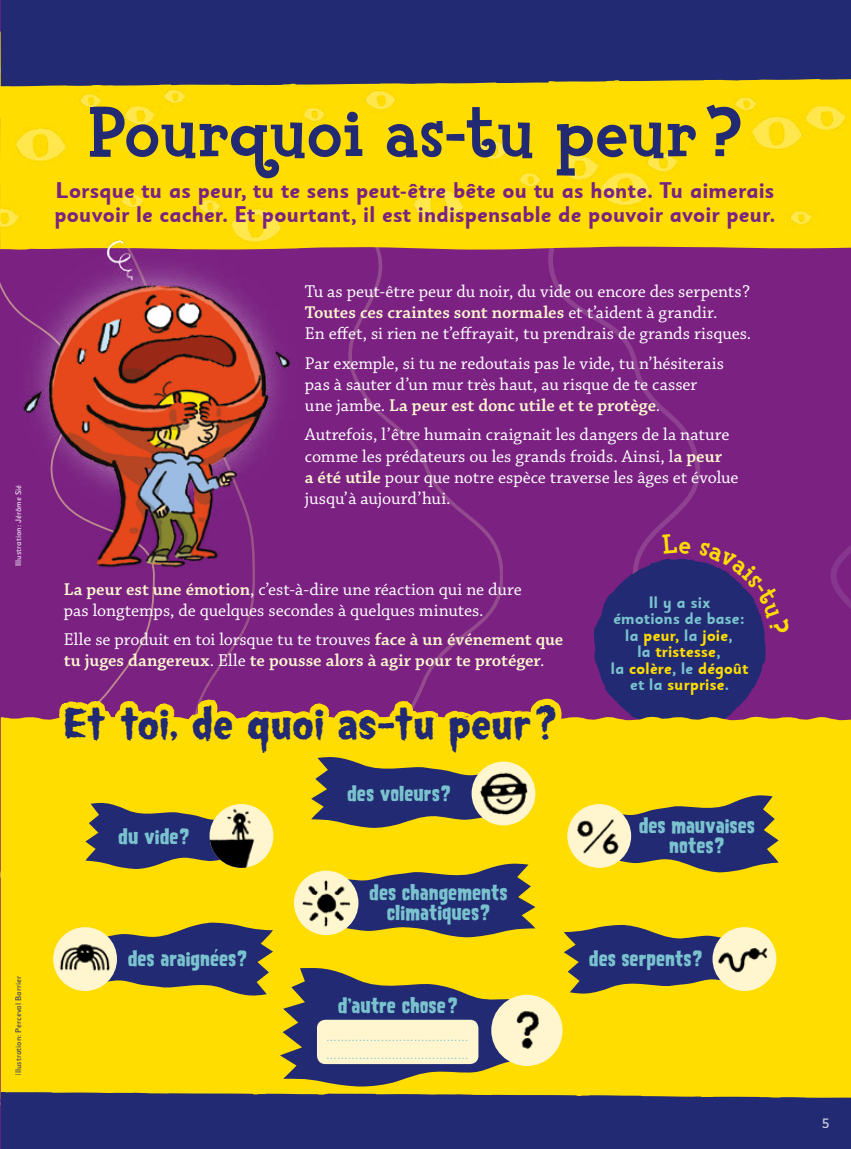
<style>
.page{position:relative;width:851px;height:1149px;background:#fff}
.page>*{position:absolute;margin:0;border:0;box-sizing:border-box;transform-origin:0 0}
.t1{font:800 72px "Fink";letter-spacing:.01em;color:#212a72}
.t2{font:48px "Monster Fonts Spookhouse";letter-spacing:.015em;color:#212a72}
.t3{font:700 22.5px/24.8px "Sassoon Sans";letter-spacing:-.02em;color:#7a2182}
.t4{font:22.5px/19.5px "Monster Fonts Houseof Terror";color:#79c2ce;text-align:center}
.t5{font:18px/21px "Chaparral Pro";color:#fff}
.t6{font:600 18px/21px "Chaparral Pro";color:#fff6d0}
.t7{font:700 16.5px/16.5px "Sassoon Sans";letter-spacing:-.015em;color:#79c2ce;text-align:center}
.t8{font:500 13.5px "Sassoon Sans";color:#fff}
.t9{font:500 12px/18px "Sassoon Sans";color:#79c2ce}
.t10{font:500 8.25px "Sassoon Sans";letter-spacing:.005em;color:#212a72}
.t11{font:500 8.25px "Sassoon Sans";letter-spacing:.005em;color:#fff}
.s1{font-weight:600;color:#fff6d0}
.s2{font-weight:400;color:#fff}
.s3{color:#fd0}
</style>
<div class="page">
<div style="left:700px;top:250px;width:150px;height:466px;background:#7a2182"></div>
<div style="left:502px;top:250px;width:198px;height:439px;background:#7a2182"></div>
<div style="left:255px;top:250px;width:247px;height:418px;background:#7a2182"></div>
<div style="left:0;top:0;width:155px;height:1148px;background:#7a2182"></div>
<div style="left:1px;top:716px;width:849px;height:375px;background:#fd0"></div>
<svg style="left:724px;top:794px;width:54px;height:78px;background:#555457"></svg>
<img style="left:0;top:30px;width:850px;height:219px">
<div style="left:1px;top:1091px;width:849px;height:57px;background:#212a72"></div>
<div style="left:1px;top:0;width:849px;height:86px;background:#212a72"></div>
<img style="left:545px;top:994px;width:17px;height:71px">
<svg style="left:545px;top:689px;width:179px;height:237px;background:#d7bc24"></svg>
<svg style="left:50px;top:668px;width:495px;height:429px;background:#bda239"></svg>
<img style="left:209px;top:803px;width:64px;height:64px;border-radius:32px">
<svg style="left:563px;top:922px;width:181px;height:76px;background:#716a49"></svg>
<img style="left:712px;top:926px;width:64px;height:64px;border-radius:32px">
<img style="left:4px;top:181px;width:400px;height:444px">
<svg style="left:593px;top:533px;width:197px;height:197px;background:#4e3171"></svg>
<p class="t11" style="left:13px;top:566px;width:83px;rotate:-90deg">Illustration: Jérôme Sié</p>
<p class="t10" style="left:14px;top:1075px;width:101px;rotate:-90deg">Illustration: Perceval Barrier</p>
<h1 class="t1" style="left:88px;top:88px;width:654px">Pourquoi as-tu peur?</h1>
<p class="t3" style="left:54px;top:178px;width:722px">Lorsque tu as peur, tu te sens peut-être bête ou tu as honte. Tu aimerais pouvoir le cacher. Et pourtant, il est indispensable de pouvoir avoir peur.</p>
<p class="t5" style="left:305px;top:282px;width:448px">Tu as peut-être peur du noir, du vide ou encore des serpents?<br><span class="s1">Toutes ces craintes sont normales</span> et t’aident à grandir.<br>En effet, si rien ne t’effrayait, tu prendrais de grands risques.</p>
<p class="t5" style="left:305px;top:353px;width:420px">Par exemple, si tu ne redoutais pas le vide, tu n’hésiterais pas à sauter d’un mur très haut, au risque de te casser une jambe. <span class="s1">La peur est donc utile et te protège</span>.</p>
<p class="t5" style="left:305px;top:425px;width:435px">Autrefois, l’être humain craignait les dangers de la nature comme les prédateurs ou les grands froids. Ainsi, l<span class="s1">a peur<br>a été utile</span> pour que notre espèce traverse les âges et évolue jusqu’à aujourd’hui.</p>
<p class="t5" style="left:64px;top:579px;width:459px"><span class="s1">La peur est une émotion</span>, c’est-à-dire une réaction qui ne dure pas longtemps, de quelques secondes à quelques minutes.</p>
<p class="t6" style="left:64px;top:629px;width:501px"><span class="s2">Elle se produit en toi lorsque tu te trouves</span> face à un événement que tu juges dangereux<span class="s2">. Elle</span> te pousse alors à agir pour te protéger<span class="s2">.</span></p>
<h2 class="t2" style="left:64px;top:691px;width:494px">Et toi, de quoi as-tu peur?</h2>
<p class="t4" style="left:118px;top:825px;width:73px">du vide?</p>
<p class="t4" style="left:128px;top:947px;width:121px">des araignées?</p>
<p class="t4" style="left:347px;top:782px;width:105px">des voleurs?</p>
<p class="t4" style="left:369px;top:881px;width:140px">des changements climatiques?</p>
<p class="t4" style="left:338px;top:995px;width:121px">d’autre chose ?</p>
<p class="t9" style="left:325px;top:1027px;width:145px">………………………………… …………………………………</p>
<p class="t7" style="left:610px;top:593px;width:139px">Il y a six<br>émotions de base: la <span class="s3">peur,</span> la <span class="s3">joie</span>,<br>la <span class="s3">tristesse</span>,<br>la <span class="s3">colère</span>, le <span class="s3">dégoût </span>et la <span class="s3">surprise</span>.</p>
<p class="t4" style="left:638px;top:815px;width:118px">des mauvaises notes?</p>
<p class="t4" style="left:588px;top:947px;width:115px">des serpents?</p>
<p class="t8" style="left:822px;top:1114px;width:9px">5</p>
</div>
